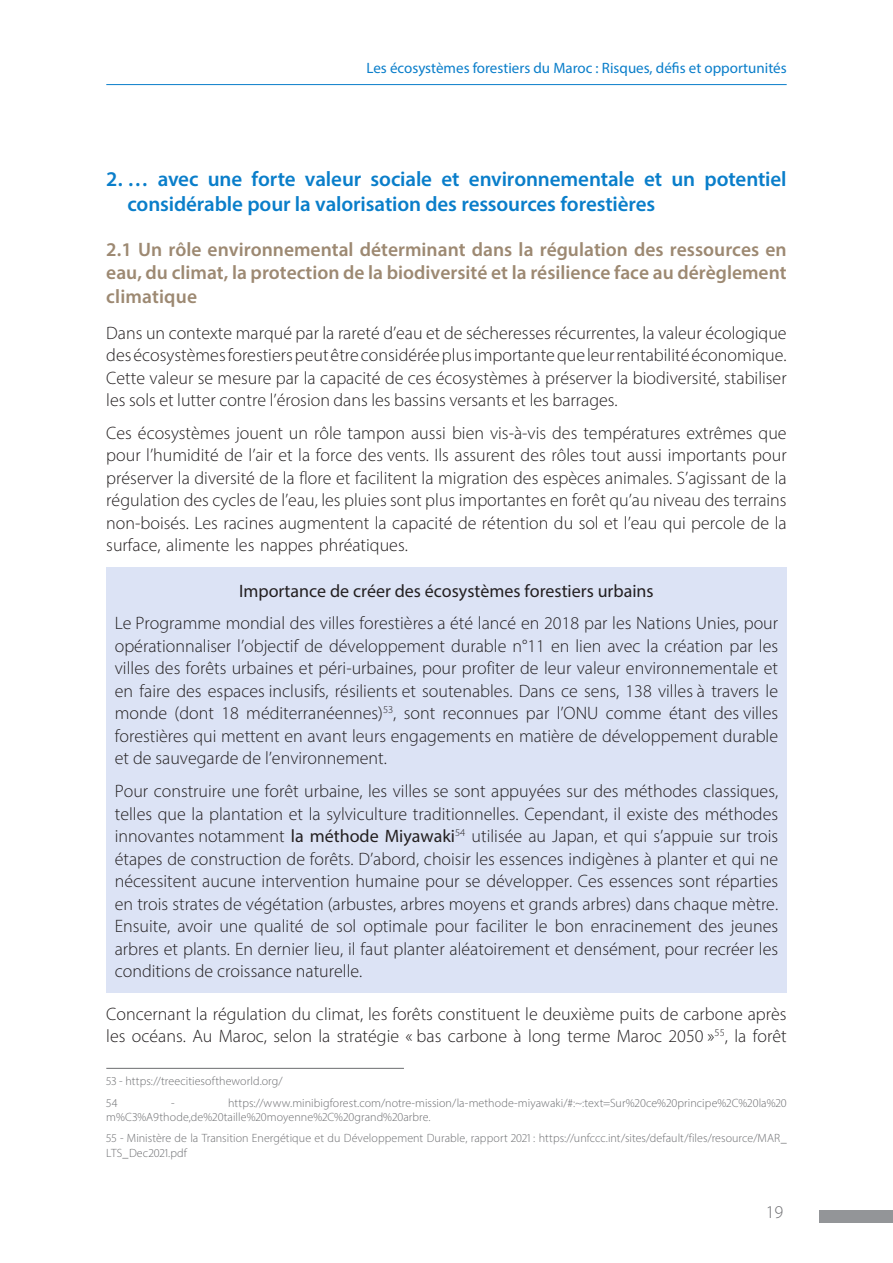
<style>
.page{position:relative;width:893px;height:1263px;background:#fff}
.page>*{position:absolute;margin:0;border:0;box-sizing:border-box;transform-origin:0 0}
.t1{font:600 21px/25.2px "Myriad Pro";letter-spacing:-.005em;color:#0a7eca}
.Texte_courant{font:600 19.5px/23.4px "Myriad Pro";color:#9d8972;text-align:justify}
.Texte_courant-2{font:300 18px/22.5px "Myriad Pro";color:#231f20;text-align:justify}
.Texte_courant-3{font:18px "Myriad Pro";color:#231f20}
.t2{font:300 18px "Myriad Pro";color:#6c6d70}
.t3{font:15px "Myriad Pro";color:#0a7eca}
.Texte_courant-4{font:300 12px/14.4px "Myriad Pro";letter-spacing:.005em;color:#6c6d70}
.s1{font-weight:400}
</style>
<div class="page">
<hr style="left:106px;top:84px;width:681px;height:1px;background:#0a7eca">
<div style="left:819px;top:1210px;width:74px;height:13px;background:#939598"></div>
<div style="left:106px;top:568px;width:681px;height:425px;background:#dce3f5"></div>
<hr style="left:106px;top:1068px;width:298px;height:1px;background:#6c6d70">
<p class="t3" style="left:366px;top:59px;width:422px">Les écosystèmes forestiers du Maroc : Risques, défis et opportunités</p>
<p class="t1" style="left:128px;top:166px;width:661px;text-indent:-21px">2. … avec une forte valeur sociale et environnementale et un potentiel considérable pour la valorisation des ressources forestières</p>
<p class="Texte_courant" style="left:106px;top:237px;width:682px">2.1 Un rôle environnemental déterminant dans la régulation des ressources en eau, du climat, la protection de la biodiversité et la résilience face au dérèglement climatique</p>
<p class="Texte_courant-2" style="left:106px;top:321px;width:682px">Dans un contexte marqué par la rareté d’eau et de sécheresses récurrentes, la valeur écologique des écosystèmes forestiers peut être considérée plus importante que leur rentabilité économique.<br>Cette valeur se mesure par la capacité de ces écosystèmes à préserver la biodiversité, stabiliser les sols et lutter contre l’érosion dans les bassins versants et les barrages.</p>
<p class="Texte_courant-2" style="left:106px;top:421px;width:682px">Ces écosystèmes jouent un rôle tampon aussi bien vis-à-vis des températures extrêmes que pour l’humidité de l’air et la force des vents. Ils assurent des rôles tout aussi importants pour préserver la diversité de la flore et facilitent la migration des espèces animales. S’agissant de la régulation des cycles de l’eau, les pluies sont plus importantes en forêt qu’au niveau des terrains non-boisés. Les racines augmentent la capacité de rétention du sol et l’eau qui percole de la surface, alimente les nappes phréatiques.</p>
<p class="Texte_courant-3" style="left:239px;top:580px;width:416px">Importance de créer des écosystèmes forestiers urbains</p>
<p class="Texte_courant-2" style="left:115px;top:612px;width:665px">Le Programme mondial des villes forestières a été lancé en 2018 par les Nations Unies, pour opérationnaliser l’objectif de développement durable n°11 en lien avec la création par les villes des forêts urbaines et péri-urbaines, pour profiter de leur valeur environnementale et en faire des espaces inclusifs, résilients et soutenables. Dans ce sens, 138 villes à travers le monde (dont 18 méditerranéennes)<sup>53</sup>, sont reconnues par l’ONU comme étant des villes forestières qui mettent en avant leurs engagements en matière de développement durable et de sauvegarde de l’environnement.</p>
<p class="Texte_courant-2" style="left:115px;top:780px;width:665px">Pour construire une forêt urbaine, les villes se sont appuyées sur des méthodes classiques, telles que la plantation et la sylviculture traditionnelles. Cependant, il existe des méthodes innovantes notamment <span class="s1">la méthode Miyawaki</span><sup>54</sup> utilisée au Japan, et qui s’appuie sur trois étapes de construction de forêts. D’abord, choisir les essences indigènes à planter et qui ne nécessitent aucune intervention humaine pour se développer. Ces essences sont réparties en trois strates de végétation (arbustes, arbres moyens et grands arbres) dans chaque mètre.<br>Ensuite, avoir une qualité de sol optimale pour faciliter le bon enracinement des jeunes arbres et plants. En dernier lieu, il faut planter aléatoirement et densément, pour recréer les conditions de croissance naturelle.</p>
<p class="Texte_courant-2" style="left:106px;top:1002px;width:682px">Concernant la régulation du climat, les forêts constituent le deuxième puits de carbone après les océans. Au Maroc, selon la stratégie « bas carbone à long terme Maroc 2050 »<sup>55</sup>, la forêt</p>
<p class="Texte_courant-4" style="left:106px;top:1074px;width:178px">53 - https://treecitiesoftheworld.org/</p>
<p class="Texte_courant-4" style="left:106px;top:1095px;width:13px">54</p>
<p class="Texte_courant-4" style="left:171px;top:1095px;width:5px">-</p>
<p class="Texte_courant-4" style="left:106px;top:1095px;width:682px;text-indent:122px">https://www.minibigforest.com/notre-mission/la-methode-miyawaki/#:~:text=Sur%20ce%20principe%2C%20la%20 m%C3%A9thode,de%20taille%20moyenne%2C%20grand%20arbre.</p>
<p class="Texte_courant-4" style="left:106px;top:1131px;width:682px">55 - Ministère de la Transition Energétique et du Développement Durable, rapport 2021 : https://unfccc.int/sites/default/files/resource/MAR_<br>LTS_Dec2021.pdf</p>
<p class="t2" style="left:766px;top:1201px;width:19px">19</p>
</div>
